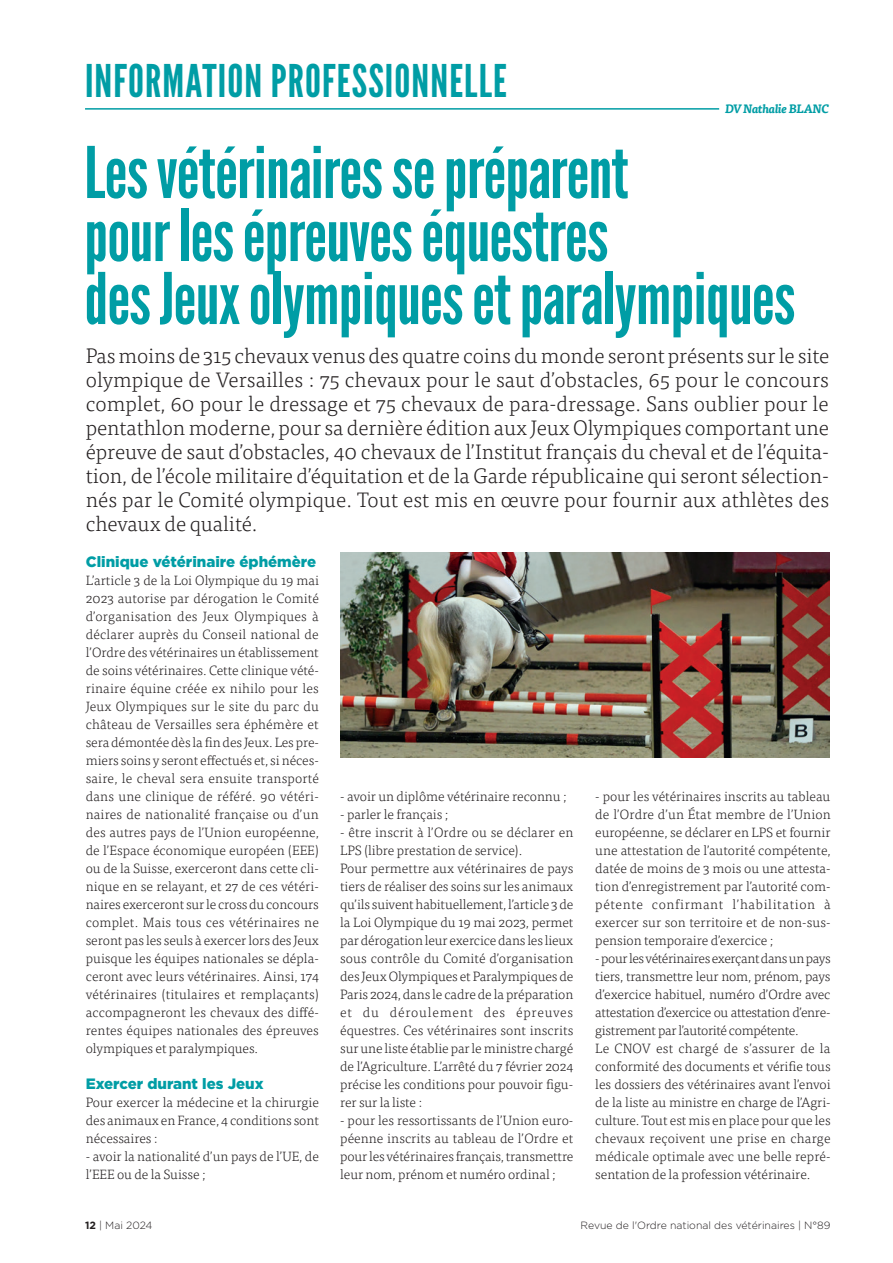
<style>
.page{position:relative;width:893px;height:1263px;background:#fff}
.page>*{position:absolute;margin:0;border:0;box-sizing:border-box;transform-origin:0 0}
.TitreBase_2022{font:70.95px/63px "League Gothic";letter-spacing:-.01em;color:#009da5}
.Titre01_vert{font:45px "League Gothic";letter-spacing:.025em;color:#009da5}
.Chapô_2022{font:300 21px/24px "Tisa Pro";letter-spacing:.005em;color:#231f20;text-align:justify}
.INTER{font:900 15px "Gotham";color:#009da5}
.TexteCourant_2022{font:300 13.5px/18px "Tisa Pro";letter-spacing:-.005em;color:#231f20;text-align:justify}
.TEXTE_COURANT{font:italic 700 12px "Tisa Pro";letter-spacing:-.025em;color:#009da5}
.t1{font:300 10.5px "Gotham";color:#231f20}
.s1{font-weight:700}
</style>
<div class="page">
<img style="left:340px;top:552px;width:489px;height:206px">
<hr style="left:85px;top:108px;width:634px;height:2px;background:#009da5">
<p class="Titre01_vert" style="left:85px;top:54px;width:423px">INFORMATION PROFESSIONNELLE</p>
<p class="TEXTE_COURANT" style="left:725px;top:99px;width:106px">DV Nathalie BLANC</p>
<p class="TitreBase_2022" style="left:84px;top:142px;width:713px">Les vétérinaires se préparent<br>pour les épreuves équestres<br>des Jeux olympiques et paralympiques</p>
<p class="Chapô_2022" style="left:86px;top:343px;width:745px">Pas moins de 315 chevaux venus des quatre coins du monde seront présents sur le site olympique de Versailles : 75 chevaux pour le saut d’obstacles, 65 pour le concours complet, 60 pour le dressage et 75 chevaux de para-dressage. Sans oublier pour le pentathlon moderne, pour sa dernière édition aux Jeux Olympiques comportant une épreuve de saut d’obstacles, 40 chevaux de l’Institut français du cheval et de l’équita&shy;tion, de l’école militaire d’équitation et de la Garde républicaine qui seront sélection&shy;nés par le Comité olympique. Tout est mis en œuvre pour fournir aux athlètes des chevaux de qualité.</p>
<p class="INTER" style="left:86px;top:551px;width:232px">Clinique vétérinaire éphémère</p>
<p class="TexteCourant_2022" style="left:86px;top:571px;width:235px">L’article 3 de la Loi Olympique du 19 mai 2023 autorise par dérogation le Comité d’organisation des Jeux Olympiques à déclarer auprès du Conseil national de l’Ordre des vétérinaires un établissement de soins vétérinaires. Cette clinique vété&shy;rinaire équine créée ex nihilo pour les Jeux Olympiques sur le site du parc du château de Versailles sera éphémère et sera démontée dès la fin des Jeux. Les pre&shy;miers soins y seront effectués et, si néces&shy;saire, le cheval sera ensuite transporté dans une clinique de référé. 90 vétéri&shy;naires de nationalité française ou d’un des autres pays de l’Union européenne, de l’Espace économique européen (EEE) ou de la Suisse, exerceront dans cette cli&shy;nique en se relayant, et 27 de ces vétéri&shy;naires exerceront sur le cross du concours complet. Mais tous ces vétérinaires ne seront pas les seuls à exercer lors des Jeux puisque les équipes nationales se dépla&shy;ceront avec leurs vétérinaires. Ainsi, 174 vétérinaires (titulaires et remplaçants) accompagneront les chevaux des diffé&shy;rentes équipes nationales des épreuves olympiques et paralympiques.</p>
<p class="INTER" style="left:86px;top:1073px;width:179px">Exercer durant les Jeux</p>
<p class="TexteCourant_2022" style="left:86px;top:1093px;width:235px">Pour exercer la médecine et la chirurgie des animaux en France, 4 conditions sont nécessaires :</p>
<p class="TexteCourant_2022" style="left:86px;top:1147px;width:235px">- avoir la nationalité d’un pays de l’UE, de l’EEE ou de la Suisse ;</p>
<p class="TexteCourant_2022" style="left:340px;top:787px;width:228px">- avoir un diplôme vétérinaire reconnu ;</p>
<p class="TexteCourant_2022" style="left:340px;top:805px;width:110px">- parler le français ;</p>
<p class="TexteCourant_2022" style="left:340px;top:823px;width:235px">- être inscrit à l’Ordre ou se déclarer en<br>LPS (libre prestation de service).</p>
<p class="TexteCourant_2022" style="left:340px;top:859px;width:235px">Pour permettre aux vétérinaires de pays tiers de réaliser des soins sur les animaux qu’ils suivent habituellement, l’article 3 de la Loi Olympique du 19 mai 2023, permet par dérogation leur exercice dans les lieux sous contrôle du Comité d’organisation des Jeux Olympiques et Paralympiques de Paris 2024, dans le cadre de la préparation et du déroulement des épreuves équestres. Ces vétérinaires sont inscrits sur une liste établie par le ministre chargé de l’Agriculture. L’arrêté du 7 février 2024 précise les conditions pour pouvoir figu&shy;rer sur la liste :</p>
<p class="TexteCourant_2022" style="left:340px;top:1111px;width:235px">- pour les ressortissants de l’Union euro&shy;péenne inscrits au tableau de l’Ordre et pour les vétérinaires français, transmettre leur nom, prénom et numéro ordinal ;</p>
<p class="TexteCourant_2022" style="left:595px;top:787px;width:237px">- pour les vétérinaires inscrits au tableau de l’Ordre d’un État membre de l’Union européenne, se déclarer en LPS et fournir une attestation de l’autorité compétente, datée de moins de 3 mois ou une attesta&shy;tion d’enregistrement par l’autorité com&shy;pétente confirmant l’habilitation à exercer sur son territoire et de non-sus&shy;pension temporaire d’exercice ;</p>
<p class="TexteCourant_2022" style="left:595px;top:949px;width:237px">- pour les vétérinaires exerçant dans un pays tiers, transmettre leur nom, prénom, pays d’exercice habituel, numéro d’Ordre avec attestation d’exercice ou attestation d’enre&shy;gistrement par l’autorité compétente.</p>
<p class="TexteCourant_2022" style="left:595px;top:1039px;width:237px">Le CNOV est chargé de s’assurer de la conformité des documents et vérifie tous les dossiers des vétérinaires avant l’envoi de la liste au ministre en charge de l’Agri&shy;culture. Tout est mis en place pour que les chevaux reçoivent une prise en charge médicale optimale avec une belle repré&shy;sentation de la profession vétérinaire.</p>
<p class="t1" style="left:85px;top:1218px;width:69px"><span class="s1">12</span> | Mai 2024</p>
<p class="t1" style="left:581px;top:1218px;width:251px">Revue de l'Ordre national des vétérinaires | N°89</p>
</div>
